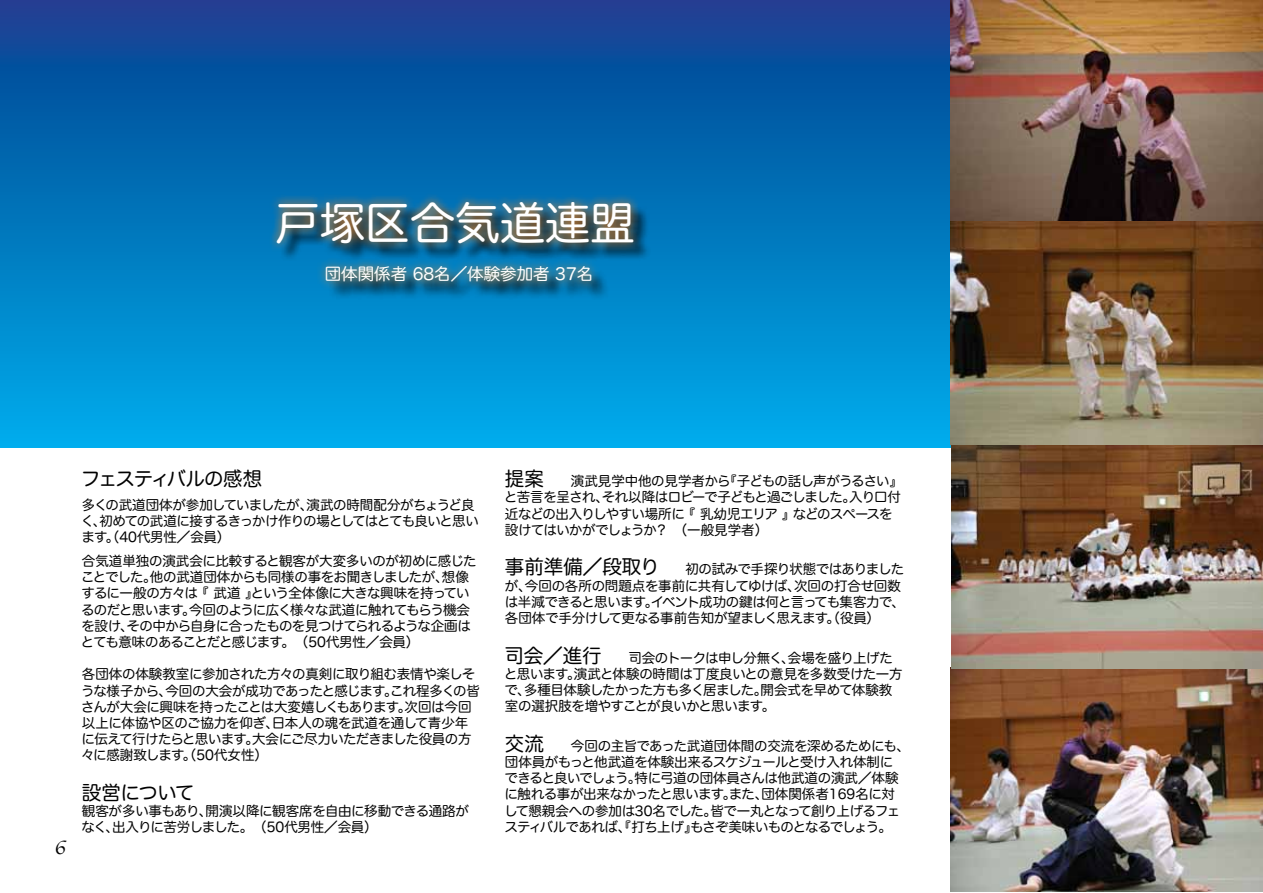
<style>
.page{position:relative;width:1263px;height:893px;background:#fff}
.page>*{position:absolute;margin:0;border:0;box-sizing:border-box;transform-origin:0 0}
.t1{font:45px "Hira Maru Pro N W4";color:#fff}
.t2{font:21px "Apple Chancery";color:#000}
.t3{font:19.5px "Hira Maru Pro N W4";letter-spacing:-.06em;color:#000}
.t4{font:16.5px "Hira Maru Pro N W4";color:#fff}
.t5{font:13.5px/16.2px "Hira Maru Pro N W4";letter-spacing:-.035em;color:#000}
.t6{font:13.5px/16.2px "Hira Maru Pro N W4";letter-spacing:-.055em;color:#000}
.s1{font-size:19.5px}
</style>
<div class="page">
<svg style="left:0;top:0;width:950px;height:448px;background:#0375bc"></svg>
<img style="left:950px;top:0;width:312px;height:891px">
<svg style="left:279px;top:204px;width:372px;height:95px;background:#007bba"></svg>
<svg style="left:267px;top:192px;width:375px;height:98px;background:#2a6b89"></svg>
<h1 class="t1" style="left:275px;top:184px;width:361px">戸塚区合気道連盟</h1>
<p class="t4" style="left:275px;top:260px;width:320px">　　　団体関係者 68名／体験参加者 37名</p>
<h2 class="t2" style="left:54px;top:830px;width:13px">6</h2>
<h3 class="t3" style="left:81px;top:462px;width:183px">フェスティバルの感想</h3>
<p class="t6" style="left:81px;top:496px;width:400px">多くの武道団体が参加していましたが、演武の時間配分がちょうど良く、初めての武道に接するきっかけ作りの場としてはとても良いと思います。（40代男性／会員）</p>
<p class="t5" style="left:81px;top:552px;width:397px">合気道単独の演武会に比較すると観客が大変多いのが初めに感じたことでした。他の武道団体からも同様の事をお聞きしましたが、想像するに一般の方々は 『 武道 』という全体像に大きな興味を持っているのだと思います。今回のように広く様々な武道に触れてもらう機会を設け、その中から自身に合ったものを見つけてられるような企画はとても意味のあることだと感じます。　（50代男性／会員）</p>
<p class="t5" style="left:81px;top:665px;width:400px">各団体の体験教室に参加された方々の真剣に取り組む表情や楽しそうな様子から、今回の大会が成功であったと感じます。これ程多くの皆さんが大会に興味を持ったことは大変嬉しくもあります。次回は今回以上に体協や区のご協力を仰ぎ、日本人の魂を武道を通して青少年に伝えて行けたらと思います。大会にご尽力いただきました役員の方々に感謝致します。（50代女性）</p>
<h3 class="t3" style="left:82px;top:776px;width:114px">設営について</h3>
<p class="t5" style="left:82px;top:802px;width:389px">観客が多い事もあり、開演以降に観客席を自由に移動できる通路がなく、出入りに苦労しました。　（50代男性／会員）</p>
<p class="t5" style="left:504px;top:472px;width:400px"><span class="s1">提案</span>　　演武見学中他の見学者から『子どもの話し声がうるさい』と苦言を呈され、それ以降はロビーで子どもと過ごしました。入り口付近などの出入りしやすい場所に 『 乳幼児エリア 』などのスペースを設けてはいかがでしょうか？　（一般見学者）</p>
<p class="t5" style="left:505px;top:560px;width:402px"><span class="s1">事前準備／段取り</span>　　初の試みで手探り状態ではありましたが、今回の各所の問題点を事前に共有してゆけば、次回の打合せ回数は半減できると思います。イベント成功の鍵は何と言っても集客力で、各団体で手分けして更なる事前告知が望ましく思えます。（役員）</p>
<p class="t5" style="left:504px;top:648px;width:400px"><span class="s1">司会／進行</span>　　司会のトークは申し分無く、会場を盛り上げたと思います。演武と体験の時間は丁度良いとの意見を多数受けた一方で、多種目体験したかった方も多く居ました。開会式を早めて体験教室の選択肢を増やすことが良いかと思います。</p>
<p class="t5" style="left:504px;top:737px;width:407px"><span class="s1">交流</span>　　今回の主旨であった武道団体間の交流を深めるためにも、団体員がもっと他武道を体験出来るスケジュールと受け入れ体制に<br>できると良いでしょう。特に弓道の団体員さんは他武道の演武／体験に触れる事が出来なかったと思います。また、団体関係者169名に対して懇親会への参加は30名でした。皆で一丸となって創り上げるフェスティバルであれば、『打ち上げ』もさぞ美味いものとなるでしょう。</p>
</div>
